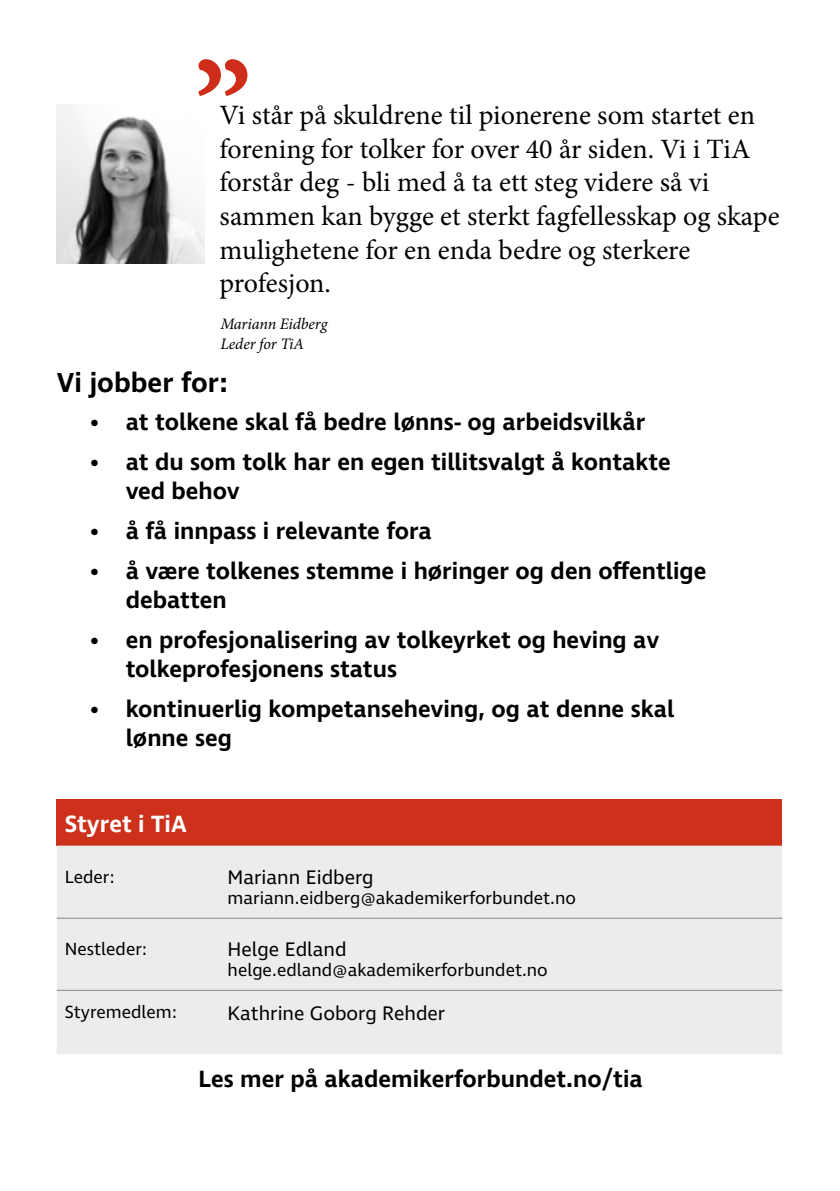
<style>
.page{position:relative;width:840px;height:1191px;background:#fff}
.page>*{position:absolute;margin:0;border:0;box-sizing:border-box;transform-origin:0 0}
.t1{font:700 129.6px "Minion Pro";color:#cd2d19}
.t2{font:28px/33.6px "Minion Pro";letter-spacing:-.005em;color:#000}
.t3{font:600 28px "Ingra";color:#000}
.t4{font:600 24px/28.8px "Ingra";color:#000}
.t5{font:600 24px "Ingra";color:#fff}
.t6{font:20px "Ingra";color:#000}
.t7{font:18px "Ingra";color:#000}
.t8{font:italic 16px/20px "Minion Pro";letter-spacing:-.005em;color:#000}
</style>
<div class="page">
<img style="left:57px;top:105px;width:147px;height:158px">
<div style="left:57px;top:799px;width:724px;height:47px;background:#cd301b"></div>
<div style="left:57px;top:846px;width:724px;height:207px;background:#ececec"></div>
<hr style="left:57px;top:917px;width:162px;height:1px;background:#878787">
<hr style="left:219px;top:917px;width:562px;height:1px;background:#878787">
<hr style="left:57px;top:989px;width:162px;height:1px;background:#878787">
<hr style="left:219px;top:989px;width:562px;height:1px;background:#878787">
<hr style="left:57px;top:845px;width:162px;height:1px;background:#ececec">
<hr style="left:219px;top:845px;width:562px;height:1px;background:#ececec">
<hr style="left:57px;top:1053px;width:162px;height:1px;background:#ececec">
<hr style="left:219px;top:1053px;width:562px;height:1px;background:#ececec">
<h1 class="t1" style="left:194px;top:18px;width:59px">”</h1>
<p class="t2" style="left:219px;top:98px;width:561px">Vi står på skuldrene til pionerene som startet en forening for tolker for over 40 år siden. Vi i TiA forstår deg - bli med å ta ett steg videre så vi sammen kan bygge et sterkt fagfellesskap og skape mulighetene for en enda bedre og sterkere profesjon.</p>
<p class="t8" style="left:220px;top:313px;width:108px">Mariann Eidberg<br>Leder for TiA</p>
<p class="t3" style="left:57px;top:365px;width:172px">Vi jobber for:</p>
<p class="t4" style="left:90px;top:409px;width:557px">• at tolkene skal få bedre lønns- og arbeidsvilkår</p>
<p class="t4" style="left:126px;top:449px;width:546px;text-indent:-36px">• at du som tolk har en egen tillitsvalgt å kontakte ved behov</p>
<p class="t4" style="left:90px;top:518px;width:343px">• å få innpass i relevante fora</p>
<p class="t4" style="left:126px;top:558px;width:582px;text-indent:-36px">• å være tolkenes stemme i høringer og den offentlige debatten</p>
<p class="t4" style="left:126px;top:627px;width:535px;text-indent:-36px">• en profesjonalisering av tolkeyrket og heving av tolkeprofesjonens status</p>
<p class="t4" style="left:126px;top:696px;width:550px;text-indent:-36px">• kontinuerlig kompetanseheving, og at denne skal lønne seg</p>
<p class="t5" style="left:65px;top:809px;width:123px">Styret i TiA</p>
<p class="t7" style="left:65px;top:865px;width:51px">Leder:</p>
<p class="t6" style="left:227px;top:865px;width:147px">Mariann Eidberg</p>
<p class="t7" style="left:227px;top:886px;width:349px">mariann.eidberg@akademikerforbundet.no</p>
<p class="t7" style="left:65px;top:937px;width:84px">Nestleder:</p>
<p class="t6" style="left:227px;top:937px;width:120px">Helge Edland</p>
<p class="t7" style="left:227px;top:959px;width:321px">helge.edland@akademikerforbundet.no</p>
<p class="t7" style="left:65px;top:1001px;width:113px">Styremedlem:</p>
<p class="t6" style="left:227px;top:1000px;width:219px">Kathrine Goborg Rehder</p>
<p class="t4" style="left:198px;top:1066px;width:445px">Les mer på akademikerforbundet.no/tia</p>
</div>
